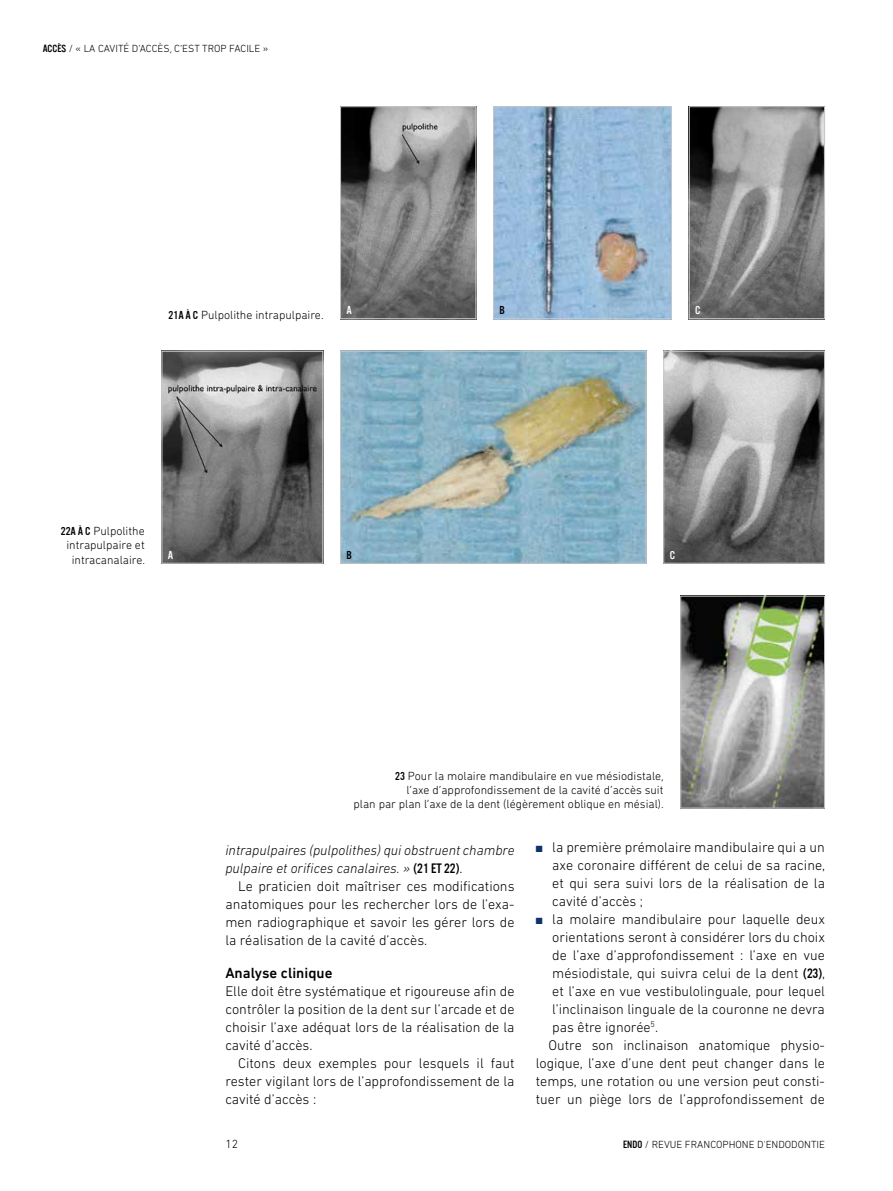
<style>
.page{position:relative;width:893px;height:1191px;background:#fff}
.page>*{position:absolute;margin:0;border:0;box-sizing:border-box;transform-origin:0 0}
.t1{font:500 15px "DIN Next LT Pro";color:#000}
.t2{font:300 14.25px/18px "DIN Next LT Pro";color:#000;text-align:justify}
.t3{font:italic 300 14.25px/18px "DIN Next LT Pro";color:#000}
.t4{font:300 12px/14.4px "DIN Next Rounded LT Pro";color:#000;text-align:right}
.t5{font:12px "U.S.101";color:#fff}
.t6{font:12px "U.S.101";color:#000}
.t7{font:300 10.5px "DIN Next Rounded LT Pro";color:#000}
.s1{font-family:"U.S.101";font-weight:400;font-size:10.95px}
.s2{font-family:"U.S.101";font-weight:400}
.s3{font-family:"U.S.101";font-weight:400;font-style:normal}
.s4{font-style:normal}
.s5{color:#103169}
</style>
<div class="page">
<img style="left:342px;top:108px;width:132px;height:209px">
<div style="left:340px;top:106px;width:136px;height:213px;border:1px solid #c6c6c6"></div>
<img style="left:164px;top:353px;width:157px;height:208px">
<div style="left:162px;top:351px;width:161px;height:212px;border:1px solid #c6c6c6"></div>
<img style="left:495px;top:108px;width:175px;height:209px">
<div style="left:493px;top:106px;width:179px;height:213px;border:1px solid #c6c6c6"></div>
<img style="left:342px;top:353px;width:302px;height:208px">
<div style="left:340px;top:351px;width:306px;height:212px;border:1px solid #c6c6c6"></div>
<img style="left:682px;top:598px;width:141px;height:208px">
<div style="left:680px;top:596px;width:145px;height:212px;border:1px solid #c6c6c6"></div>
<img style="left:691px;top:108px;width:132px;height:209px">
<div style="left:689px;top:106px;width:136px;height:213px;border:1px solid #c6c6c6"></div>
<img style="left:665px;top:353px;width:158px;height:208px">
<div style="left:663px;top:351px;width:162px;height:212px;border:1px solid #c6c6c6"></div>
<p class="t7" style="left:43px;top:42px;width:227px"><span class="s1">ACCÈS</span> / « LA CAVITÉ D’ACCÈS, C’EST TROP FACILE »</p>
<p class="t4" style="left:169px;top:307px;width:157px"><span class="s2">21A À C</span> Pulpolithe intrapulpaire.</p>
<p class="t5" style="left:346px;top:304px;width:7px">A</p>
<p class="t4" style="left:61px;top:523px;width:86px"><span class="s2">22A À C</span> Pulpolithe intrapulpaire et intracanalaire.</p>
<p class="t5" style="left:168px;top:548px;width:7px">A</p>
<p class="t6" style="left:346px;top:548px;width:7px">B</p>
<p class="t6" style="left:499px;top:304px;width:7px">B</p>
<p class="t5" style="left:695px;top:304px;width:7px">C</p>
<p class="t5" style="left:670px;top:548px;width:7px">C</p>
<p class="t4" style="left:354px;top:768px;width:312px"><span class="s2">23</span> Pour la molaire mandibulaire en vue mésiodistale,<br>l’axe d’approfondissement de la cavité d’accès suit<br>plan par plan l’axe de la dent (légèrement oblique en mésial).</p>
<p class="t3" style="left:225px;top:841px;width:291px">intrapulpaires (pulpolithes) qui obstruent chambre pulpaire et orifices canalaires. » <span class="s3">(21 ET 22)</span><span class="s4">.</span></p>
<p class="t2" style="left:225px;top:877px;width:291px;text-indent:13px">Le praticien doit maîtriser ces modifications anatomiques pour les rechercher lors de l’exa&shy;men radiographique et savoir les gérer lors de la réalisation de la cavité d’accès.</p>
<p class="t1" style="left:225px;top:964px;width:109px">Analyse clinique</p>
<p class="t2" style="left:225px;top:981px;width:291px">Elle doit être systématique et rigoureuse afin de contrôler la position de la dent sur l’arcade et de choisir l’axe adéquat lors de la réalisation de la cavité d’accès.</p>
<p class="t2" style="left:225px;top:1053px;width:291px;text-indent:13px">Citons deux exemples pour lesquels il faut rester vigilant lors de l’approfondissement de la cavité d’accès :</p>
<p class="t2" style="left:552px;top:837px;width:274px;text-indent:-16px"><span class="s5">■</span> la première prémolaire mandibulaire qui a un axe coronaire différent de celui de sa racine, et qui sera suivi lors de la réalisation de la cavité d’accès ;</p>
<p class="t2" style="left:536px;top:909px;width:291px"><span class="s5">■</span> la molaire mandibulaire pour laquelle deux</p>
<p class="t2" style="left:552px;top:927px;width:274px">orientations seront à considérer lors du choix</p>
<p class="t2" style="left:552px;top:945px;width:274px">de l’axe d’approfondissement : l’axe en vue</p>
<p class="t2" style="left:552px;top:963px;width:274px">mésiodistale, qui suivra celui de la dent <span class="s2">(23)</span>,</p>
<p class="t2" style="left:552px;top:981px;width:274px">et l’axe en vue vestibulolinguale, pour lequel</p>
<p class="t2" style="left:552px;top:999px;width:274px">l’inclinaison linguale de la couronne ne devra</p>
<p class="t2" style="left:552px;top:1017px;width:107px">pas être ignorée<sup>5</sup>.</p>
<p class="t2" style="left:549px;top:1035px;width:278px">Outre son inclinaison anatomique physio-</p>
<p class="t2" style="left:536px;top:1053px;width:291px">logique, l’axe d’une dent peut changer dans le</p>
<p class="t2" style="left:536px;top:1071px;width:291px">temps, une rotation ou une version peut consti-</p>
<p class="t2" style="left:536px;top:1089px;width:291px">tuer un piège lors de l’approfondissement de</p>
<p class="t4" style="left:225px;top:1136px;width:14px">12</p>
<p class="t7" style="left:623px;top:1138px;width:203px"><span class="s1">ENDO</span> / REVUE FRANCOPHONE D'ENDODONTIE</p>
</div>
